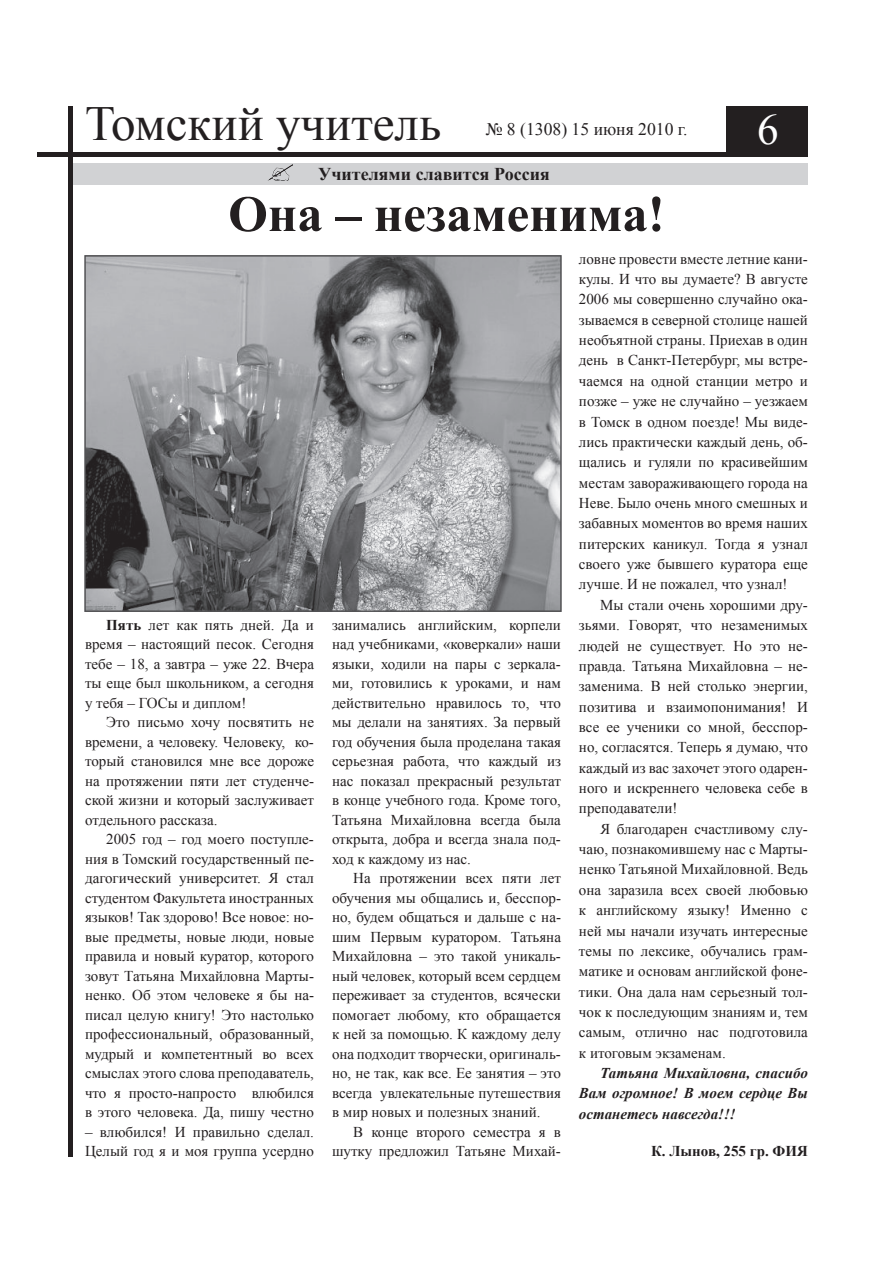
<style>
.page{position:relative;width:893px;height:1263px;background:#fff}
.page>*{position:absolute;margin:0;border:0;box-sizing:border-box;transform-origin:0 0}
.t1{font:700 51px "Times New Roman";color:#231f20}
.t2{font:49.05px "Times New Roman";color:#231f20}
.t3{font:43.2px "Times New Roman";color:#fff}
.t4{font:700 18px "Times New Roman";color:#231f20}
.t5{font:17.7px "Times New Roman";color:#231f20}
.t6{font:15px/19.5px "Times New Roman";color:#231f20;text-align:justify}
.t7{font:italic 700 15px/20.4px "Times New Roman";color:#231f20;text-align:justify}
.t8{font:700 15px "Times New Roman";color:#231f20}
.s1{font-weight:700}
</style>
<div class="page">
<div style="left:68px;top:163px;width:740px;height:21px;background:#d1d2d4"></div>
<img style="left:268px;top:165px;width:25px;height:16px">
<hr style="left:38px;top:152px;width:770px;height:4px;background:#231f20">
<div style="left:726px;top:106px;width:82px;height:50px;background:#231f20"></div>
<hr style="left:68px;top:106px;width:4px;height:1051px;background:#231f20">
<img style="left:87px;top:258px;width:472px;height:351px">
<div style="left:84px;top:255px;width:478px;height:357px;border:2px solid #535355"></div>
<h2 class="t2" style="left:85px;top:91px;width:358px">Томский учитель</h2>
<p class="t5" style="left:486px;top:117px;width:203px">№ 8 (1308) 15 июня 2010 г.</p>
<h3 class="t3" style="left:757px;top:101px;width:23px">6</h3>
<p class="t4" style="left:318px;top:161px;width:233px">Учителями славится Россия</p>
<h1 class="t1" style="left:228px;top:179px;width:438px">Она – незаменима!</h1>
<p class="t6" style="left:579px;top:248px;width:230px;line-height:20.4px">ловне провести вместе летние кани&shy;кулы. И что вы думаете? В августе 2006 мы совершенно случайно ока&shy;зываемся в северной столице нашей необъятной страны. Приехав в один день в Санкт-Петербург, мы встре&shy;чаемся на одной станции метро и позже – уже не случайно – уезжаем в Томск в одном поезде! Мы виде&shy;лись практически каждый день, об&shy;щались и гуляли по красивейшим местам завораживающего города на Неве. Было очень много смешных и забавных моментов во время наших питерских каникул. Тогда я узнал своего уже бывшего куратора еще лучше. И не пожалел, что узнал!</p>
<p class="t6" style="left:579px;top:594px;width:230px;line-height:20.4px;text-indent:21px">Мы стали очень хорошими дру&shy;зьями. Говорят, что незаменимых людей не существует. Но это не&shy;правда. Татьяна Михайловна – не&shy;заменима. В ней столько энергии, позитива и взаимопонимания! И все ее ученики со мной, бесспор&shy;но, согласятся. Теперь я думаю, что каждый из вас захочет этого одарен&shy;ного и искреннего человека себе в преподаватели!</p>
<p class="t6" style="left:579px;top:818px;width:230px;line-height:20.4px;text-indent:21px">Я благодарен счастливому слу&shy;чаю, познакомившему нас с Марты&shy;ненко Татьяной Михайловной. Ведь она заразила всех своей любовью к английскому языку! Именно с ней мы начали изучать интересные темы по лексике, обучались грам&shy;матике и основам английской фоне&shy;тики. Она дала нам серьезный тол&shy;чок к последующим знаниям и, тем самым, отлично нас подготовила к итоговым экзаменам.</p>
<p class="t7" style="left:579px;top:1062px;width:230px;text-indent:21px">Татьяна Михайловна, спасибо Вам огромное! В моем сердце Вы останетесь навсегда!!!</p>
<p class="t8" style="left:651px;top:1141px;width:158px">К. Лынов, 255 гр. ФИЯ</p>
<p class="t6" style="left:332px;top:615px;width:230px">занимались английским, корпели над учебниками, «коверкали» наши языки, ходили на пары с зеркала&shy;ми, готовились к уроками, и нам действительно нравилось то, что мы делали на занятиях. За первый год обучения была проделана такая серьезная работа, что каждый из нас показал прекрасный результат в конце учебного года. Кроме того, Татьяна Михайловна всегда была открыта, добра и всегда знала под&shy;ход к каждому из нас.</p>
<p class="t6" style="left:332px;top:868px;width:230px;text-indent:21px">На протяжении всех пяти лет обучения мы общались и, бесспор&shy;но, будем общаться и дальше с на&shy;шим Первым куратором. Татьяна Михайловна – это такой уникаль&shy;ный человек, который всем сердцем переживает за студентов, всячески помогает любому, кто обращается к ней за помощью. К каждому делу она подходит творчески, оригиналь&shy;но, не так, как все. Ее занятия – это всегда увлекательные путешествия в мир новых и полезных знаний.</p>
<p class="t6" style="left:332px;top:1122px;width:230px;text-align:right">В конце второго семестра я в шутку предложил Татьяне Михай-</p>
<p class="t6" style="left:85px;top:615px;width:230px;text-indent:21px"><span class="s1">Пять</span> лет как пять дней. Да и время – настоящий песок. Сегодня тебе – 18, а завтра – уже 22. Вчера ты еще был школьником, а сегодня у тебя – ГОСы и диплом!</p>
<p class="t6" style="left:85px;top:712px;width:230px;text-indent:21px">Это письмо хочу посвятить не времени, а человеку. Человеку, ко&shy;торый становился мне все дороже на протяжении пяти лет студенче&shy;ской жизни и который заслуживает отдельного рассказа.</p>
<p class="t6" style="left:85px;top:829px;width:230px;text-indent:21px">2005 год – год моего поступле&shy;ния в Томский государственный пе&shy;дагогический университет. Я стал студентом Факультета иностранных языков! Так здорово! Все новое: но&shy;вые предметы, новые люди, новые правила и новый куратор, которого зовут Татьяна Михайловна Марты&shy;ненко. Об этом человеке я бы на&shy;писал целую книгу! Это настолько профессиональный, образованный, мудрый и компетентный во всех смыслах этого слова преподаватель, что я просто-напросто влюбился в этого человека. Да, пишу честно</p>
<p class="t6" style="left:85px;top:1122px;width:230px">– влюбился! И правильно сделал.<br>Целый год я и моя группа усердно</p>
</div>
